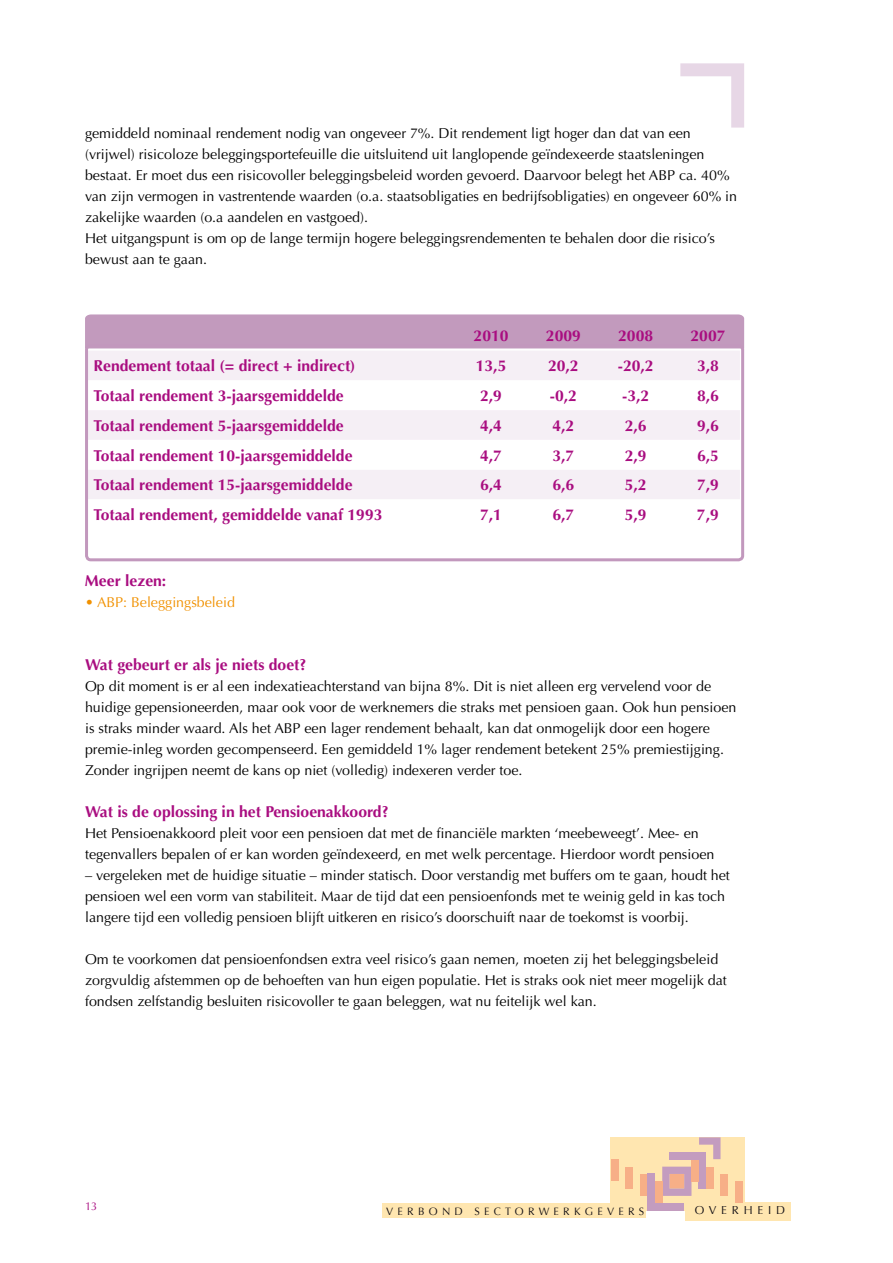
<style>
.page{position:relative;width:893px;height:1263px;background:#fff}
.page>*{position:absolute;margin:0;border:0;box-sizing:border-box;transform-origin:0 0}
.t1{font:700 15.75px "Optima LT Std";color:#a90d80}
.t2{font:14.25px/21px "Optima LT Std";color:#000}
.t3{font:14.25px "Optima LT Std";color:#f19100}
.t4{font:11.55px "Optima";letter-spacing:.42em;color:#141015}
.t5{font:11.25px "Optima LT Std";color:#a90d80}
.t6{font:10.65px "Optima";letter-spacing:.4em;color:#141015}
</style>
<div class="page">
<div style="left:686px;top:1201px;width:105px;height:19px;background:#ffe6b0"></div>
<div style="left:383px;top:1203px;width:263px;height:15px;background:#ffe6b0"></div>
<div style="left:610px;top:1137px;width:134px;height:74px;background:#ffe6b0"></div>
<div style="left:611px;top:1159px;width:7px;height:22px;background:#f7af87"></div>
<div style="left:626px;top:1166px;width:7px;height:22px;background:#f7af87"></div>
<div style="left:640px;top:1174px;width:8px;height:22px;background:#f7af87"></div>
<svg style="left:662px;top:1166px;width:29px;height:30px"></svg>
<div style="left:648px;top:1203px;width:36px;height:7px;background:#c39cbf"></div>
<div style="left:648px;top:1174px;width:7px;height:36px;background:#c39cbf"></div>
<div style="left:670px;top:1152px;width:36px;height:7px;background:#c39cbf"></div>
<div style="left:699px;top:1152px;width:7px;height:36px;background:#c39cbf"></div>
<svg style="left:699px;top:1137px;width:21px;height:22px"></svg>
<div style="left:655px;top:1181px;width:7px;height:22px;background:#f7af87"></div>
<div style="left:691px;top:1159px;width:8px;height:22px;background:#f7af87"></div>
<div style="left:706px;top:1166px;width:7px;height:22px;background:#f7af87"></div>
<div style="left:720px;top:1174px;width:8px;height:22px;background:#f7af87"></div>
<div style="left:735px;top:1181px;width:7px;height:22px;background:#f7af87"></div>
<svg style="left:680px;top:63px;width:64px;height:65px"></svg>
<div style="left:85px;top:314px;width:659px;height:32px;background:#c29abd"></div>
<div style="left:89px;top:351px;width:651px;height:29px;background:#f5eff5"></div>
<svg style="left:89px;top:410px;width:651px;height:89px;fill:#f5eff5"></svg>
<div style="left:85px;top:344px;width:659px;height:217px;border:3px solid #c298bd;border-radius:4px"></div>
<p class="t2" style="left:85px;top:123px;width:654px">gemiddeld nominaal rendement nodig van ongeveer 7%. Dit rendement ligt hoger dan dat van een (vrijwel) risicoloze beleggingsportefeuille die uitsluitend uit langlopende geïndexeerde staatsleningen bestaat. Er moet dus een risicovoller beleggingsbeleid worden gevoerd. Daarvoor belegt het ABP ca. 40% van zijn vermogen in vastrentende waarden (o.a. staatsobligaties en bedrijfsobligaties) en ongeveer 60% in zakelijke waarden (o.a aandelen en vastgoed).<br>Het uitgangspunt is om op de lange termijn hogere beleggingsrendementen te behalen door die risico’s bewust aan te gaan.</p>
<p class="t1" style="left:474px;top:327px;width:37px">2010</p>
<p class="t1" style="left:546px;top:327px;width:37px">2009</p>
<p class="t1" style="left:618px;top:327px;width:37px">2008</p>
<p class="t1" style="left:690px;top:327px;width:37px">2007</p>
<p class="t1" style="left:94px;top:357px;width:264px">Rendement totaal (= direct + indirect)</p>
<p class="t1" style="left:476px;top:357px;width:32px">13,5</p>
<p class="t1" style="left:548px;top:357px;width:32px">20,2</p>
<p class="t1" style="left:618px;top:357px;width:37px">-20,2</p>
<p class="t1" style="left:697px;top:357px;width:23px">3,8</p>
<p class="t1" style="left:94px;top:386px;width:252px">Totaal rendement 3-jaarsgemiddelde</p>
<p class="t1" style="left:480px;top:386px;width:23px">2,9</p>
<p class="t1" style="left:550px;top:386px;width:29px">-0,2</p>
<p class="t1" style="left:622px;top:386px;width:29px">-3,2</p>
<p class="t1" style="left:697px;top:386px;width:23px">8,6</p>
<p class="t1" style="left:94px;top:416px;width:252px">Totaal rendement 5-jaarsgemiddelde</p>
<p class="t1" style="left:480px;top:416px;width:23px">4,4</p>
<p class="t1" style="left:552px;top:416px;width:23px">4,2</p>
<p class="t1" style="left:625px;top:416px;width:23px">2,6</p>
<p class="t1" style="left:697px;top:416px;width:23px">9,6</p>
<p class="t1" style="left:94px;top:446px;width:261px">Totaal rendement 10-jaarsgemiddelde</p>
<p class="t1" style="left:480px;top:446px;width:23px">4,7</p>
<p class="t1" style="left:552px;top:446px;width:23px">3,7</p>
<p class="t1" style="left:625px;top:446px;width:23px">2,9</p>
<p class="t1" style="left:697px;top:446px;width:23px">6,5</p>
<p class="t1" style="left:93px;top:476px;width:261px">Totaal rendement 15-jaarsgemiddelde</p>
<p class="t1" style="left:480px;top:476px;width:23px">6,4</p>
<p class="t1" style="left:552px;top:476px;width:23px">6,6</p>
<p class="t1" style="left:625px;top:476px;width:23px">5,2</p>
<p class="t1" style="left:697px;top:476px;width:23px">7,9</p>
<p class="t1" style="left:93px;top:506px;width:291px">Totaal rendement, gemiddelde vanaf 1993</p>
<p class="t1" style="left:480px;top:506px;width:23px">7,1</p>
<p class="t1" style="left:552px;top:506px;width:23px">6,7</p>
<p class="t1" style="left:625px;top:506px;width:23px">5,9</p>
<p class="t1" style="left:697px;top:506px;width:23px">7,9</p>
<p class="t1" style="left:85px;top:572px;width:83px">Meer lezen:</p>
<p class="t3" style="left:85px;top:594px;width:151px">• ABP: Beleggingsbeleid</p>
<p class="t1" style="left:85px;top:656px;width:223px">Wat gebeurt er als je niets doet?</p>
<p class="t2" style="left:85px;top:676px;width:653px">Op dit moment is er al een indexatieachterstand van bijna 8%. Dit is niet alleen erg vervelend voor de huidige gepensioneerden, maar ook voor de werknemers die straks met pensioen gaan. Ook hun pensioen is straks minder waard. Als het ABP een lager rendement behaalt, kan dat onmogelijk door een hogere premie-inleg worden gecompenseerd. Een gemiddeld 1% lager rendement betekent 25% premiestijging.<br>Zonder ingrijpen neemt de kans op niet (volledig) indexeren verder toe.</p>
<p class="t1" style="left:85px;top:803px;width:305px">Wat is de oplossing in het Pensioenakkoord?</p>
<p class="t2" style="left:85px;top:823px;width:631px">Het Pensioenakkoord pleit voor een pensioen dat met de financiële markten ‘meebeweegt’. Mee- en tegenvallers bepalen of er kan worden geïndexeerd, en met welk percentage. Hierdoor wordt pensioen</p>
<p class="t2" style="left:85px;top:865px;width:646px">– vergeleken met de huidige situatie – minder statisch. Door verstandig met buffers om te gaan, houdt het pensioen wel een vorm van stabiliteit. Maar de tijd dat een pensioenfonds met te weinig geld in kas toch langere tijd een volledig pensioen blijft uitkeren en risico’s doorschuift naar de toekomst is voorbij.</p>
<p class="t2" style="left:85px;top:949px;width:643px">Om te voorkomen dat pensioenfondsen extra veel risico’s gaan nemen, moeten zij het beleggingsbeleid zorgvuldig afstemmen op de behoeften van hun eigen populatie. Het is straks ook niet meer mogelijk dat fondsen zelfstandig besluiten risicovoller te gaan beleggen, wat nu feitelijk wel kan.</p>
<p class="t5" style="left:85px;top:1200px;width:14px">13</p>
<p class="t6" style="left:386px;top:1205px;width:260px">VERBOND SECTORWERKGEVERS</p>
<p class="t4" style="left:695px;top:1203px;width:92px">OVERHEID</p>
</div>
